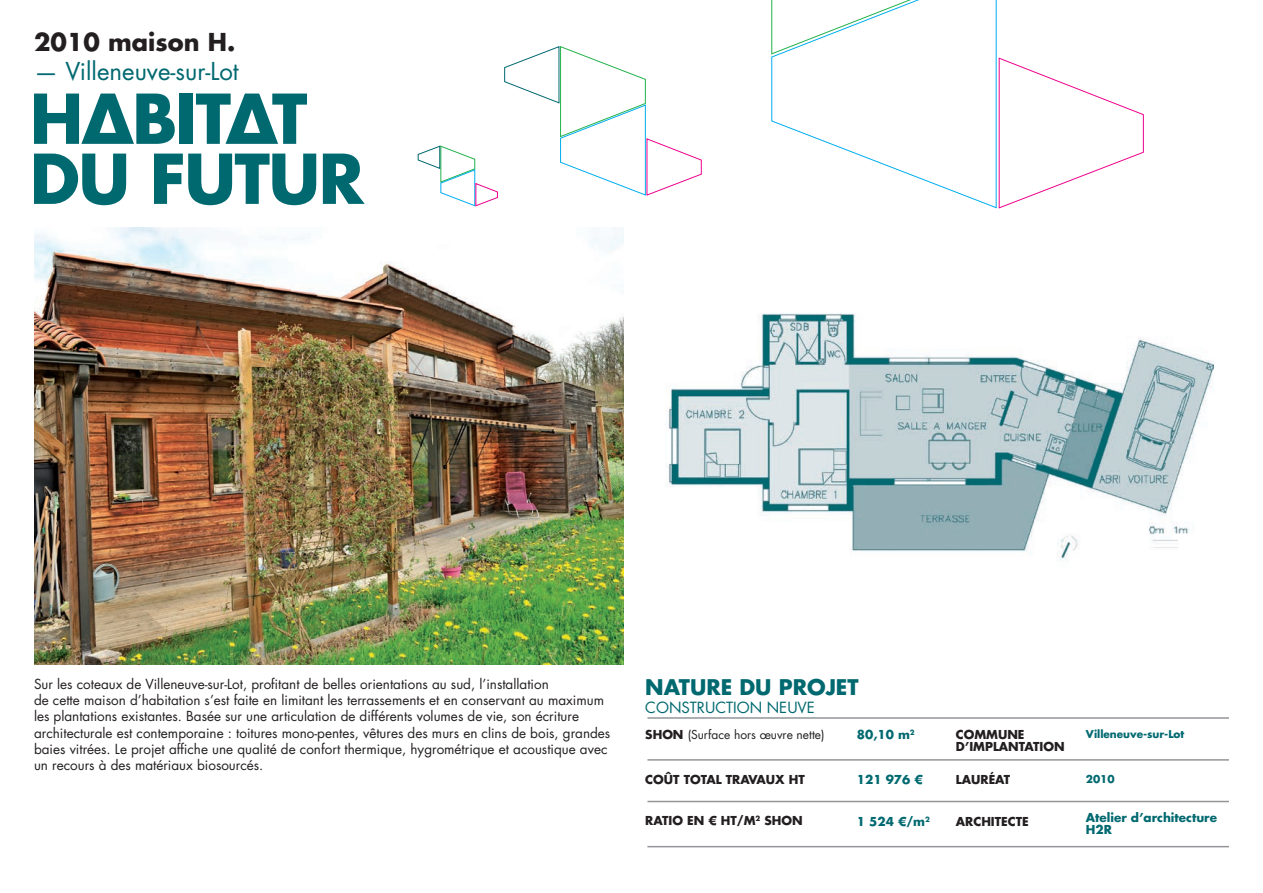
<style>
.page{position:relative;width:1263px;height:893px;background:#fff}
.page>*{position:absolute;margin:0;border:0;box-sizing:border-box;transform-origin:0 0}
.t1{font:24px "Futura LT";color:#006970}
.t2{font:700 24px "Futura LT";color:#231f20}
.t3{font:700 21px "Futura LT";color:#006970}
.t4{font:15px "Futura LT";color:#006970}
.t5{font:13.5px/16.2px "Futura LT";color:#231f20}
.t6{font:700 12px/12px "Futura LT";color:#231f20}
.t7{font:700 12px/12px "Futura LT";color:#006970}
.t8{font:12px "Futura LT";color:#231f20}
.t9{font:700 10.5px "Futura LT";color:#006970}
.s1{font-weight:700}
</style>
<div class="page">
<svg style="left:771px;top:0;width:373px;height:209px"></svg>
<svg style="left:504px;top:46px;width:198px;height:150px"></svg>
<svg style="left:417px;top:145px;width:81px;height:62px"></svg>
<svg style="left:34px;top:94px;width:141px;height:50px"></svg>
<div style="left:180px;top:94px;width:13px;height:50px;background:#006970"></div>
<svg style="left:196px;top:94px;width:111px;height:50px"></svg>
<svg style="left:34px;top:154px;width:92px;height:51px"></svg>
<svg style="left:154px;top:154px;width:162px;height:51px"></svg>
<svg style="left:323px;top:154px;width:42px;height:50px"></svg>
<img style="left:34px;top:228px;width:590px;height:436px">
<img style="left:666px;top:313px;width:548px;height:247px">
<hr style="left:647px;top:759px;width:582px;height:2px;background:#939598">
<hr style="left:647px;top:717px;width:582px;height:2px;background:#939598">
<hr style="left:647px;top:801px;width:582px;height:1px;background:#939598">
<hr style="left:647px;top:846px;width:582px;height:1px;background:#939598">
<h1 class="t2" style="left:34px;top:26px;width:203px">2010 maison H.</h1>
<h1 class="t1" style="left:34px;top:56px;width:206px">— Villeneuve-sur-Lot</h1>
<p class="t5" style="left:34px;top:676px;width:578px">Sur les coteaux de Villeneuve-sur-Lot, profitant de belles orientations au sud, l’installation<br>de cette maison d’habitation s’est faite en limitant les terrassements et en conservant au maximum les plantations existantes. Basée sur une articulation de différents volumes de vie, son écriture architecturale est contemporaine : toitures mono-pentes, vêtures des murs en clins de bois, grandes baies vitrées. Le projet affiche une qualité de confort thermique, hygrométrique et acoustique avec un recours à des matériaux biosourcés.</p>
<h2 class="t3" style="left:645px;top:673px;width:215px">NATURE DU PROJET</h2>
<p class="t4" style="left:645px;top:698px;width:171px">CONSTRUCTION NEUVE</p>
<p class="t8" style="left:645px;top:727px;width:181px"><span class="s1">SHON</span> (Surface hors œuvre nette)</p>
<p class="t6" style="left:645px;top:773px;width:161px">COÛT TOTAL TRAVAUX HT</p>
<p class="t6" style="left:645px;top:814px;width:159px">RATIO EN € HT/M<sup>2</sup> SHON</p>
<p class="t7" style="left:857px;top:729px;width:59px">80,10 m<sup>2</sup></p>
<p class="t7" style="left:857px;top:774px;width:67px">121 976 €</p>
<p class="t7" style="left:857px;top:816px;width:75px">1 524 €/m<sup>2</sup></p>
<p class="t6" style="left:956px;top:728px;width:110px">COMMUNE<br>D’IMPLANTATION</p>
<p class="t6" style="left:956px;top:773px;width:56px">LAURÉAT</p>
<p class="t6" style="left:956px;top:815px;width:74px">ARCHITECTE</p>
<p class="t9" style="left:1086px;top:727px;width:100px">Villeneuve-sur-Lot</p>
<p class="t9" style="left:1086px;top:772px;width:30px">2010</p>
<p class="t7" style="left:1086px;top:811px;width:133px">Atelier d’architecture<br>H2R</p>
</div>
